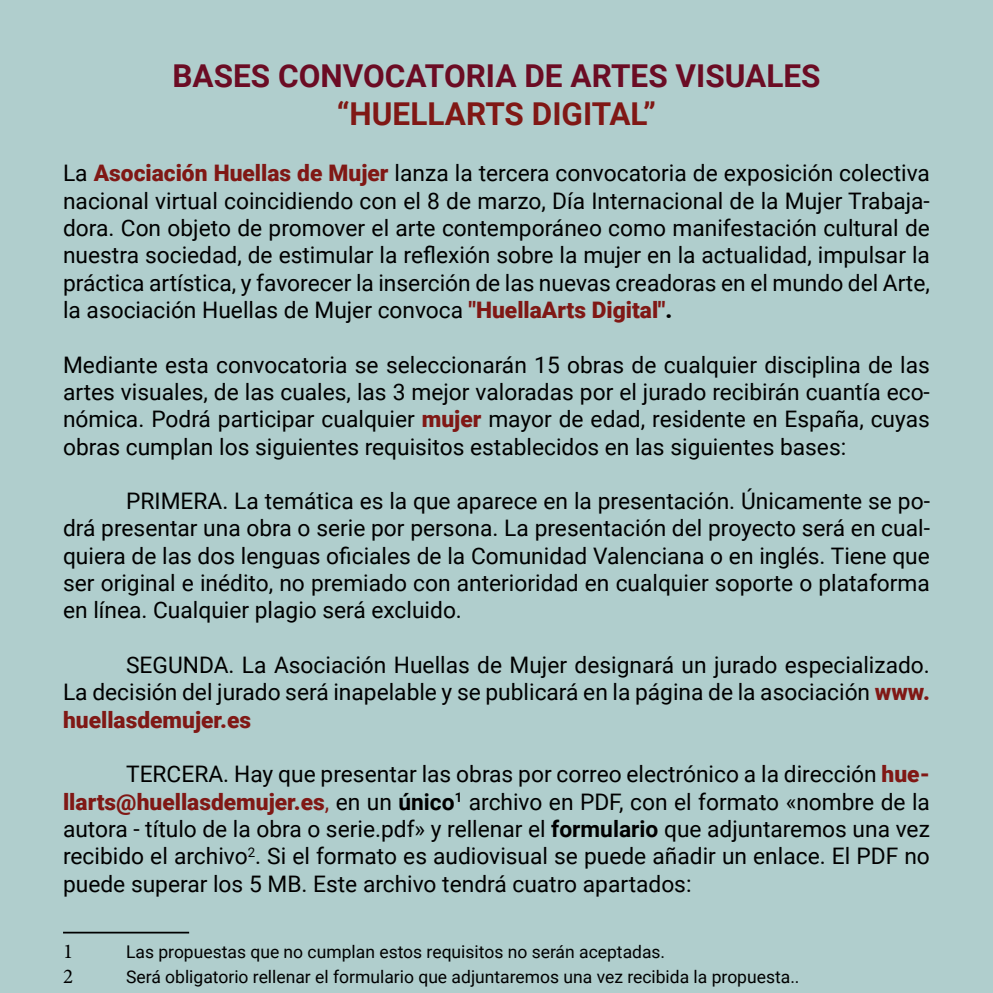
<style>
.page{position:relative;width:993px;height:993px;background:#fff}
.page>*{position:absolute;margin:0;border:0;box-sizing:border-box;transform-origin:0 0}
.t1{font:700 31.5px "Roboto";color:#6b0c24}
.t2{font:700 31.5px "Roboto";color:#801815}
.t3{font:22.75px/27.3px "Roboto";color:#000;text-align:justify}
.t4{font:21px "Minion Pro";color:#000}
.t5{font:17.5px "Roboto";color:#000}
.s1{font-weight:900;color:#801815}
.s2{font-weight:900}
.s3{color:#801815}
.s4{font-weight:700}
</style>
<div class="page">
<div style="left:0;top:0;width:992px;height:992px;background:#b0cecd"></div>
<hr style="left:63px;top:931px;width:126px;height:2px;background:#000">
<h1 class="t1" style="left:172px;top:53px;width:649px">BASES CONVOCATORIA DE ARTES VISUALES</h1>
<h1 class="t2" style="left:337px;top:91px;width:321px">“HUELLARTS DIGITAL”</h1>
<p class="t3" style="left:63px;top:159px;width:868px">La <span class="s1">Asociación Huellas de Mujer</span> lanza la tercera convocatoria de exposición colectiva nacional virtual coincidiendo con el 8 de marzo, Día Internacional de la Mujer Trabaja&shy;dora. Con objeto de promover el arte contemporáneo como manifestación cultural de nuestra sociedad, de estimular la reflexión sobre la mujer en la actualidad, impulsar la práctica artística, y favorecer la inserción de las nuevas creadoras en el mundo del Arte, la asociación Huellas de Mujer convoca <span class="s1">"HuellaArts Digital"</span><span class="s2">.</span></p>
<p class="t3" style="left:63px;top:350px;width:868px">Mediante esta convocatoria se seleccionarán 15 obras de cualquier disciplina de las artes visuales, de las cuales, las 3 mejor valoradas por el jurado recibirán cuantía eco&shy;nómica. Podrá participar cualquier <span class="s1">mujer</span> mayor de edad, residente en España, cuyas obras cumplan los siguientes requisitos establecidos en las siguientes bases:</p>
<p class="t3" style="left:63px;top:486px;width:868px;text-indent:63px">PRIMERA. La temática es la que aparece en la presentación. Únicamente se po&shy;drá presentar una obra o serie por persona. La presentación del proyecto será en cual&shy;quiera de las dos lenguas oficiales de la Comunidad Valenciana o en inglés. Tiene que ser original e inédito, no premiado con anterioridad en cualquier soporte o plataforma en línea. Cualquier plagio será excluido.</p>
<p class="t3" style="left:63px;top:650px;width:868px;text-indent:63px">SEGUNDA. La Asociación Huellas de Mujer designará un jurado especializado.<br>La decisión del jurado será inapelable y se publicará en la página de la asociación <span class="s1">www. huellasdemujer.es</span></p>
<p class="t3" style="left:63px;top:759px;width:868px;text-indent:63px">TERCERA. Hay que presentar las obras por correo electrónico a la dirección <span class="s1">hue&shy;llarts@huellasdemujer.es</span><span class="s3">,</span> en un <span class="s4">único</span><sup>1</sup> archivo en PDF, con el formato «nombre de la autora - título de la obra o serie.pdf» y rellenar el <span class="s4">formulario</span> que adjuntaremos una vez recibido el archivo<sup>2</sup>. Si el formato es audiovisual se puede añadir un enlace. El PDF no puede superar los 5 MB. Este archivo tendrá cuatro apartados:</p>
<p class="t4" style="left:63px;top:936px;width:12px">1</p>
<p class="t5" style="left:126px;top:939px;width:540px">Las propuestas que no cumplan estos requisitos no serán aceptadas.</p>
<p class="t4" style="left:63px;top:961px;width:12px">2</p>
<p class="t5" style="left:126px;top:964px;width:674px">Será obligatorio rellenar el formulario que adjuntaremos una vez recibida la propuesta..</p>
</div>
